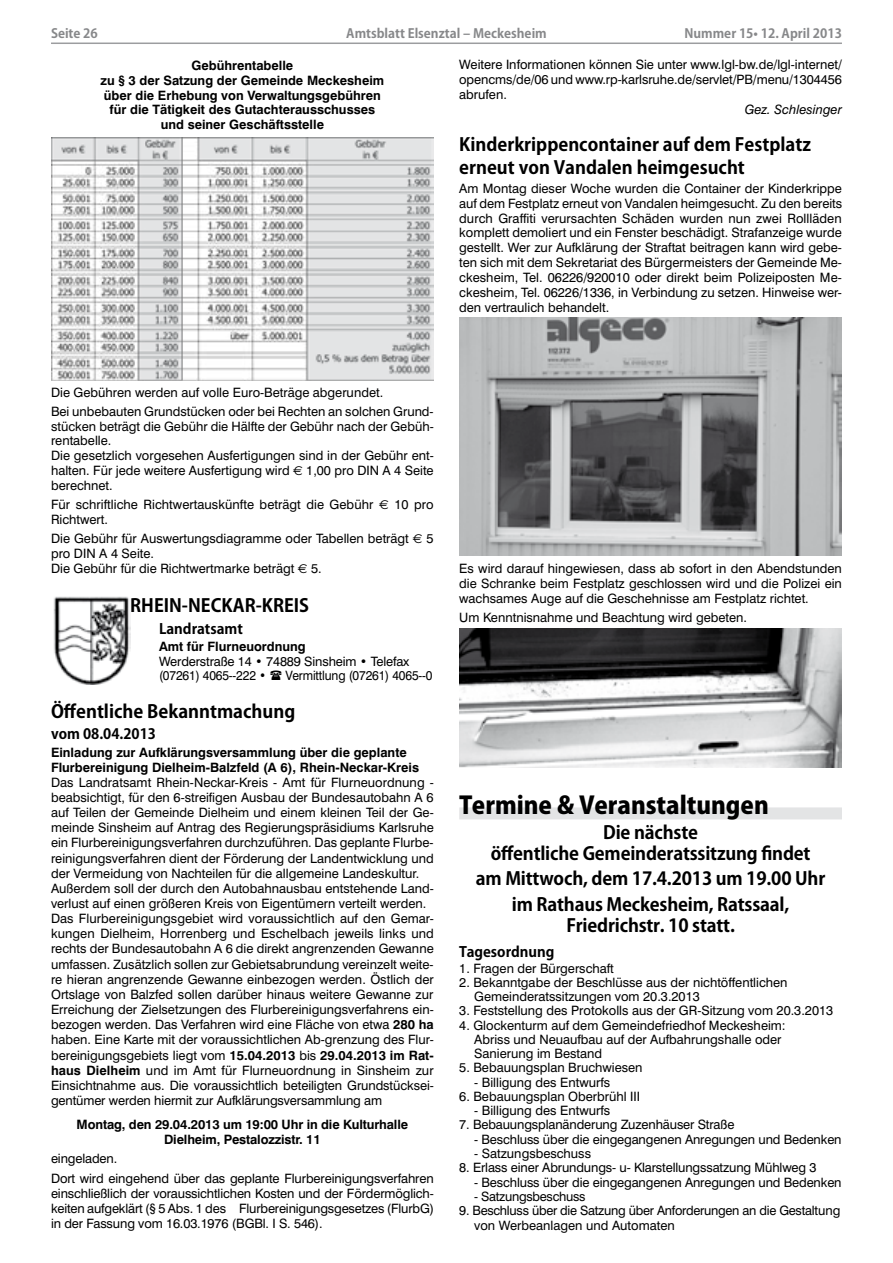
<style>
.page{position:relative;width:893px;height:1263px;background:#fff}
.page>*{position:absolute;margin:0;border:0;box-sizing:border-box;transform-origin:0 0}
.t1{font:800 24px "Koz Go Pro";color:#000}
.t2{font:700 18px/22.5px "Koz Go Pro";letter-spacing:-.01em;color:#000;text-align:center}
.t3{font:700 14.25px "Koz Go Pro";color:#000}
.t4{font:12.9px/15.1px "Swiss 721 BT";color:#000}
.t5{font:700 12.9px/14.9px "Swiss 721 BT";color:#000;text-align:center}
.t6{font:12.9px/14.9px "Swiss 721 BT";letter-spacing:-.02em;color:#000}
.t7{font:12.9px "Swiss 721 BT";color:#000;scale:.94 1}
.t8{font:italic 12.9px "Swiss 721 BT";color:#000}
.t9{font:700 12.75px "Koz Go Pro";color:#87888a}
.s1{font-family:"Euro Sans"}
.s2{font-weight:700}
</style>
<div class="page">
<hr style="left:51px;top:43px;width:791px;height:1px;background:#9c9d9f">
<div style="left:459px;top:807px;width:383px;height:12px;background:#e3e4e5"></div>
<img style="left:51px;top:138px;width:383px;height:243px">
<img style="left:459px;top:628px;width:383px;height:140px">
<img style="left:459px;top:318px;width:383px;height:237px">
<img style="left:53px;top:596px;width:77px;height:89px">
<p class="t9" style="left:51px;top:25px;width:48px">Seite 26</p>
<p class="t9" style="left:684px;top:25px;width:159px">Nummer 15• 12. April 2013</p>
<p class="t4" style="left:459px;top:57px;width:384px;text-align:justify">Weitere Informationen können Sie unter www.lgl-bw.de/lgl-internet/ opencms/de/06 und www.rp-karlsruhe.de/servlet/PB/menu/1304456 abrufen.</p>
<p class="t8" style="left:745px;top:101px;width:99px">Gez. Schlesinger</p>
<h2 class="t2" style="left:459px;top:135px;width:353px;text-align:left">Kinderkrippencontainer auf dem Festplatz erneut von Vandalen heimgesucht</h2>
<p class="t4" style="left:459px;top:181px;width:384px;text-align:justify">Am Montag dieser Woche wurden die Container der Kinderkrippe auf dem Festplatz erneut von Vandalen heimgesucht. Zu den bereits durch Graffiti verursachten Schäden wurden nun zwei Rollläden komplett demoliert und ein Fenster beschädigt. Strafanzeige wurde gestellt. Wer zur Aufklärung der Straftat beitragen kann wird gebe&shy;ten sich mit dem Sekretariat des Bürgermeisters der Gemeinde Me&shy;ckesheim, Tel. 06226/920010 oder direkt beim Polizeiposten Me&shy;ckesheim, Tel. 06226/1336, in Verbindung zu setzen. Hinweise wer&shy;den vertraulich behandelt.</p>
<p class="t9" style="left:346px;top:25px;width:202px">Amtsblatt Elsenztal – Meckesheim</p>
<p class="t5" style="left:101px;top:58px;width:285px">Gebührentabelle<br>zu § 3 der Satzung der Gemeinde Meckesheim über die Erhebung von Verwaltungsgebühren für die Tätigkeit des Gutachterausschusses und seiner Geschäftsstelle</p>
<p class="t4" style="left:51px;top:382px;width:384px;line-height:19px">Die Gebühren werden auf volle Euro-Beträge abgerundet.<br>Bei unbebauten Grundstücken oder bei Rechten an solchen Grund-</p>
<p class="t4" style="left:51px;top:418px;width:384px">stücken beträgt die Gebühr die Hälfte der Gebühr nach der Gebüh&shy;rentabelle.<br>Die gesetzlich vorgesehen Ausfertigungen sind in der Gebühr ent&shy;halten. Für jede weitere Ausfertigung wird <span class="s1">€</span> 1,00 pro DIN A 4 Seite berechnet.</p>
<p class="t4" style="left:51px;top:497px;width:384px">Für schriftliche Richtwertauskünfte beträgt die Gebühr <span class="s1">€</span> 10 pro<br>Richtwert.</p>
<p class="t4" style="left:51px;top:531px;width:384px">Die Gebühr für Auswertungsdiagramme oder Tabellen beträgt <span class="s1">€</span> 5 pro DIN A 4 Seite.<br>Die Gebühr für die Richtwertmarke beträgt <span class="s1">€</span> 5.</p>
<h2 class="t2" style="left:130px;top:595px;width:180px">RHEIN-NECKAR-KREIS</h2>
<p class="t3" style="left:159px;top:619px;width:85px">Landratsamt</p>
<p class="t5" style="left:159px;top:639px;width:148px">Amt für Flurneuordnung</p>
<p class="t4" style="left:159px;top:653px;width:252px">Werderstraße 14 • 74889 Sinsheim • Telefax (07261) 4065--222 •</p>
<p class="t7" style="left:286px;top:668px;width:158px">Vermittlung (07261) 4065--0</p>
<h2 class="t2" style="left:51px;top:701px;width:246px">Öffentliche Bekanntmachung</h2>
<p class="t3" style="left:51px;top:725px;width:107px">vom 08.04.2013</p>
<p class="t5" style="left:51px;top:744px;width:370px;text-align:left">Einladung zur Aufklärungsversammlung über die geplante<br>Flurbereinigung Dielheim-Balzfeld (A 6), Rhein-Neckar-Kreis</p>
<p class="t4" style="left:51px;top:774px;width:384px">Das Landratsamt Rhein-Neckar-Kreis - Amt für Flurneuordnung - beabsichtigt, für den 6-streifigen Ausbau der Bundesautobahn A 6 auf Teilen der Gemeinde Dielheim und einem kleinen Teil der Ge&shy;meinde Sinsheim auf Antrag des Regierungspräsidiums Karlsruhe ein Flurbereinigungsverfahren durchzuführen. Das geplante Flurbe&shy;reinigungsverfahren dient der Förderung der Landentwicklung und der Vermeidung von Nachteilen für die allgemeine Landeskultur.<br>Außerdem soll der durch den Autobahnausbau entstehende Land&shy;verlust auf einen größeren Kreis von Eigentümern verteilt werden.<br>Das Flurbereinigungsgebiet wird voraussichtlich auf den Gemar&shy;kungen Dielheim, Horrenberg und Eschelbach jeweils links und rechts der Bundesautobahn A 6 die direkt angrenzenden Gewanne umfassen. Zusätzlich sollen zur Gebietsabrundung vereinzelt weite&shy;re hieran angrenzende Gewanne einbezogen werden. Östlich der Ortslage von Balzfed sollen darüber hinaus weitere Gewanne zur Erreichung der Zielsetzungen des Flurbereinigungsverfahrens ein&shy;bezogen werden. Das Verfahren wird eine Fläche von etwa <span class="s2">280 ha </span>haben. Eine Karte mit der voraussichtlichen Ab-grenzung des Flur&shy;bereinigungsgebiets liegt vom <span class="s2">15.04.2013</span> bis <span class="s2">29.04.2013 im Rat&shy;haus Dielheim</span> und im Amt für Flurneuordnung in Sinsheim zur Einsichtnahme aus. Die voraussichtlich beteiligten Grundstücksei&shy;gentümer werden hiermit zur Aufklärungsversammlung am</p>
<p class="t5" style="left:77px;top:1116px;width:333px">Montag, den 29.04.2013 um 19:00 Uhr in die Kulturhalle<br>Dielheim, Pestalozzistr. 11</p>
<p class="t4" style="left:51px;top:1149px;width:384px;line-height:19.4px">eingeladen.<br>Dort wird eingehend über das geplante Flurbereinigungsverfahren</p>
<p class="t4" style="left:51px;top:1185px;width:384px;text-align:justify">einschließlich der voraussichtlichen Kosten und der Fördermöglich&shy;keiten aufgeklärt (§ 5 Abs. 1 des Flurbereinigungsgesetzes (FlurbG) in der Fassung vom 16.03.1976 (BGBl. I S. 546).</p>
<p class="t4" style="left:459px;top:561px;width:384px;text-align:justify">Es wird darauf hingewiesen, dass ab sofort in den Abendstunden die Schranke beim Festplatz geschlossen wird und die Polizei ein wachsames Auge auf die Geschehnisse am Festplatz richtet.</p>
<p class="t4" style="left:459px;top:609px;width:289px">Um Kenntnisnahme und Beachtung wird gebeten.</p>
<h1 class="t1" style="left:459px;top:789px;width:311px">Termine &amp; Veranstaltungen</h1>
<h2 class="t2" style="left:491px;top:823px;width:321px;line-height:21px">Die nächste<br>öffentliche Gemeinderatssitzung findet</h2>
<h2 class="t2" style="left:476px;top:867px;width:351px;line-height:25.2px">am Mittwoch, dem 17.4.2013 um 19.00 Uhr im Rathaus Meckesheim, Ratssaal,</h2>
<h2 class="t2" style="left:566px;top:915px;width:170px">Friedrichstr. 10 statt.</h2>
<p class="t3" style="left:459px;top:943px;width:97px">Tagesordnung</p>
<p class="t4" style="left:459px;top:960px;width:156px">1. Fragen der Bürgerschaft</p>
<p class="t4" style="left:474px;top:975px;width:315px;line-height:14.2px;text-indent:-15px">2. Bekanntgabe der Beschlüsse aus der nichtöffentlichen<br>Gemeinderatssitzungen vom 20.3.2013</p>
<p class="t4" style="left:459px;top:1003px;width:375px">3. Feststellung des Protokolls aus der GR-Sitzung vom 20.3.2013</p>
<p class="t4" style="left:474px;top:1018px;width:313px;line-height:14.2px;text-indent:-15px">4. Glockenturm auf dem Gemeindefriedhof Meckesheim:<br>Abriss und Neuaufbau auf der Aufbahrungshalle oder<br>Sanierung im Bestand</p>
<p class="t4" style="left:459px;top:1060px;width:185px">5. Bebauungsplan Bruchwiesen</p>
<p class="t4" style="left:474px;top:1074px;width:137px">- Billigung des Entwurfs</p>
<p class="t4" style="left:459px;top:1089px;width:182px">6. Bebauungsplan Oberbrühl III</p>
<p class="t4" style="left:474px;top:1103px;width:137px">- Billigung des Entwurfs</p>
<p class="t4" style="left:459px;top:1117px;width:277px">7. Bebauungsplanänderung Zuzenhäuser Straße</p>
<p class="t4" style="left:474px;top:1131px;width:369px">- Beschluss über die eingegangenen Anregungen und Bedenken</p>
<p class="t4" style="left:474px;top:1146px;width:118px">- Satzungsbeschuss</p>
<p class="t4" style="left:459px;top:1160px;width:359px">8. Erlass einer Abrundungs- u- Klarstellungssatzung Mühlweg 3</p>
<p class="t4" style="left:474px;top:1174px;width:369px">- Beschluss über die eingegangenen Anregungen und Bedenken</p>
<p class="t6" style="left:474px;top:1188px;width:113px">- Satzungsbeschuss</p>
<p class="t6" style="left:474px;top:1203px;width:368px;text-indent:-15px">9. Beschluss über die Satzung über Anforderungen an die Gestaltung von Werbeanlagen und Automaten</p>
</div>
